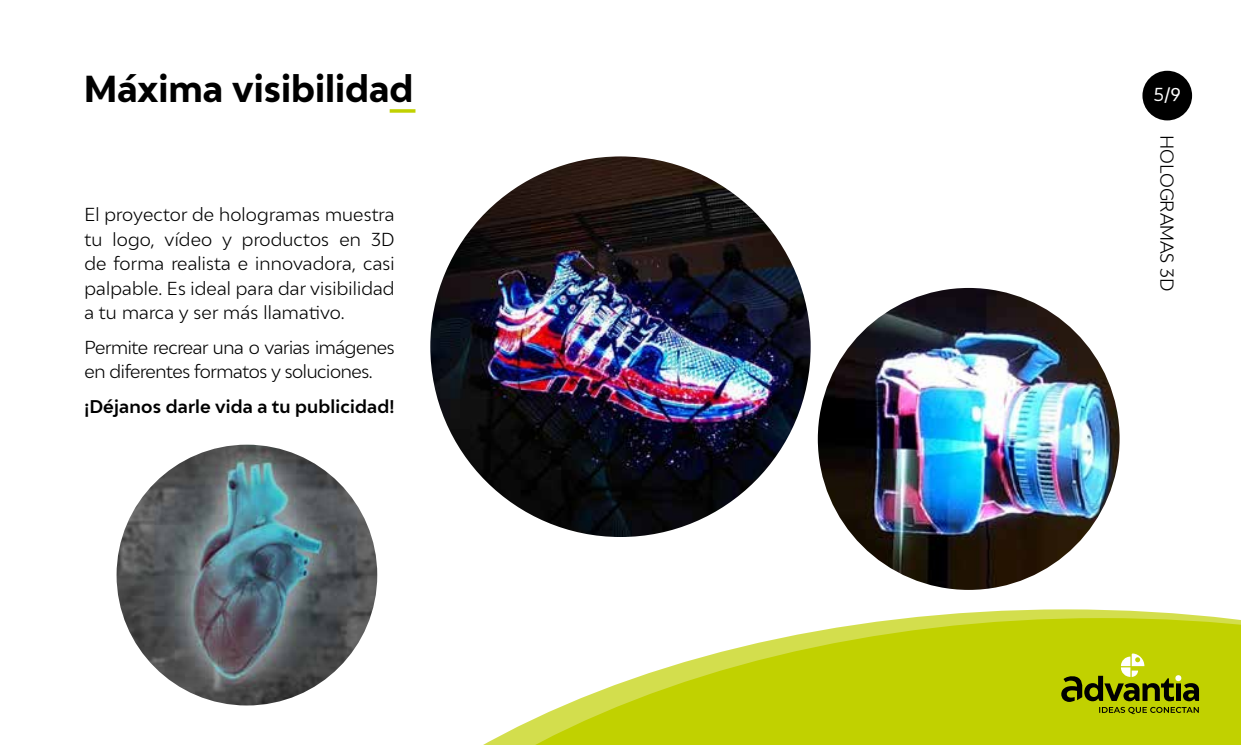
<style>
.page{position:relative;width:1241px;height:745px;background:#fff}
.page>*{position:absolute;margin:0;border:0;box-sizing:border-box;transform-origin:0 0}
.t1{font:700 35px "Adlinnaka";color:#000}
.t2{font:300 17.5px/24.5px "Adlinnaka";letter-spacing:-.02em;color:#000;text-align:justify}
.t3{font:600 17.5px "Adlinnaka";letter-spacing:.01em;color:#000}
.t4{font:300 17.5px "Adlinnaka";color:#000}
.t5{font:17.5px "Adlinnaka";color:#fff}
</style>
<div class="page">
<img style="left:116px;top:444px;width:261px;height:261px;border-radius:130px">
<img style="left:430px;top:156px;width:380px;height:380px;border-radius:190px">
<img style="left:817px;top:288px;width:302px;height:301px;border-radius:151px">
<div style="left:1142px;top:71px;width:49px;height:49px;background:#000;border-radius:50%"></div>
<svg style="left:917px;top:609px;width:298px;height:8px;fill:#d3de4d"></svg>
<svg style="left:485px;top:617px;width:755px;height:127px;fill:#c1d100"></svg>
<svg style="left:1061px;top:653px;width:137px;height:60px"></svg>
<svg style="left:389px;top:109px;width:26px;height:4px"></svg>
<h1 class="t1" style="left:84px;top:66px;width:330px">Máxima visibilidad</h1>
<p class="t2" style="left:84px;top:202px;width:312px">El proyector de hologramas muestra tu logo, vídeo y productos en 3D de forma realista e innovadora, casi palpable. Es ideal para dar visibilidad a tu marca y ser más llamativo.</p>
<p class="t2" style="left:84px;top:334px;width:312px">Permite recrear una o varias imágenes en diferentes formatos y soluciones.</p>
<p class="t3" style="left:84px;top:395px;width:312px">¡Déjanos darle vida a tu publicidad!</p>
<p class="t5" style="left:1153px;top:83px;width:29px">5/9</p>
<p class="t4" style="left:1178px;top:135px;width:158px;rotate:90deg">HOLOGRAMAS 3D</p>
</div>
